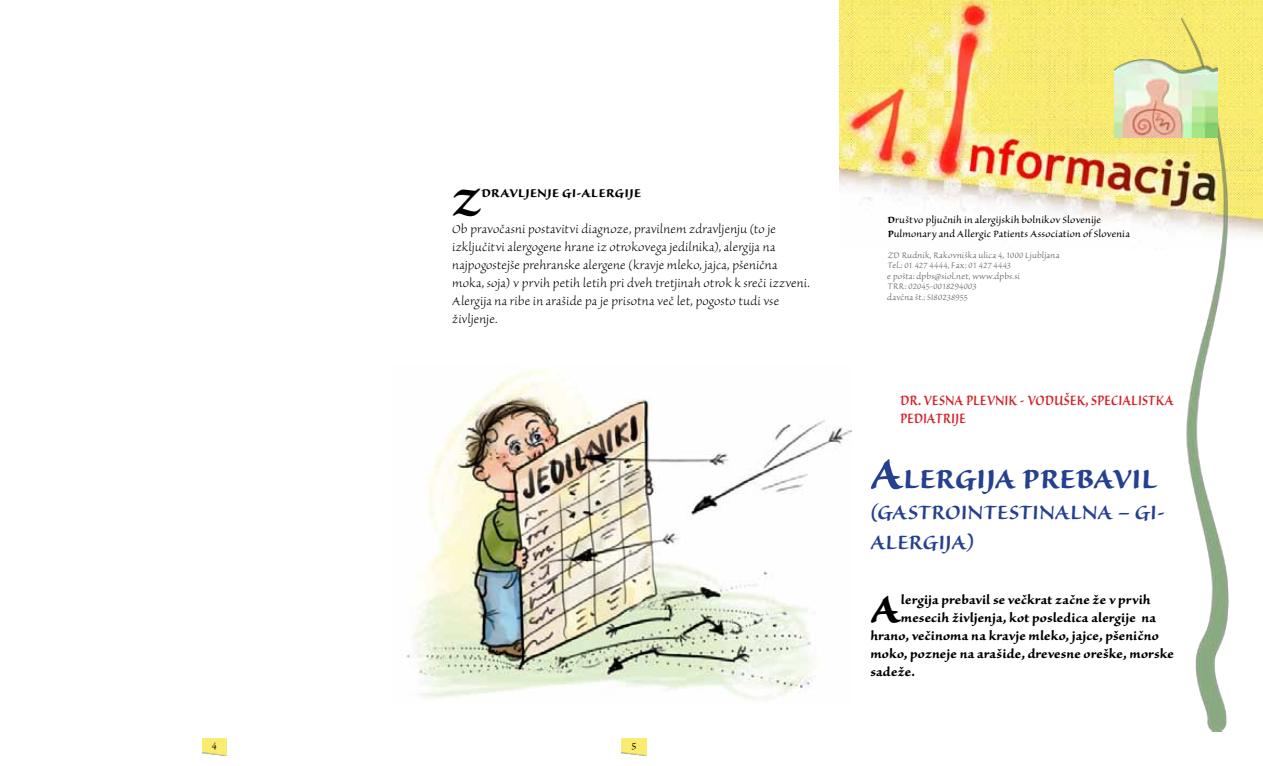
<style>
.page{position:relative;width:1263px;height:766px;background:#fff}
.page>*{position:absolute;margin:0;border:0;box-sizing:border-box;transform-origin:0 0}
.t1{font:48.6px "Sanvito Pro Bold Capt";color:#000}
.t2{font:700 34.5px "Sanvito Pro";letter-spacing:-.01em;color:#25408f}
.t3{font:600 25.5px "Sanvito Pro";color:#25408f}
.t4{font:600 18px/18px "Sanvito Pro";letter-spacing:-.005em;color:#d2232a;scale:.83 1}
.t5{font:300 15px/18px "Sanvito Pro";letter-spacing:.005em;color:#000}
.t6{font:15px "Sanvito Pro Bold Capt";letter-spacing:.005em;color:#000}
.t7{font:12px/13.5px "Sanvito Pro";letter-spacing:.015em;color:#000}
.t8{font:300 10.5px/10.5px "Sanvito Pro";letter-spacing:.015em;color:#545456}
.s1{font-weight:700}
.s2{font-size:54px}
</style>
<div class="page">
<img style="left:840px;top:0;width:423px;height:238px">
<img style="left:622px;top:738px;width:24px;height:17px">
<img style="left:202px;top:738px;width:25px;height:17px">
<img style="left:1181px;top:17px;width:47px;height:714px">
<img style="left:1114px;top:59px;width:103px;height:78px">
<img style="left:406px;top:370px;width:445px;height:331px">
<h1 class="t1" style="left:452px;top:173px;width:30px">Z</h1>
<p class="t6" style="left:481px;top:184px;width:162px">DRAVLJENJE GI-ALERGIJE</p>
<p class="t5" style="left:452px;top:220px;width:359px">Ob pravočasni postavitvi diagnoze, pravilnem zdravljenju (to je izključitvi alergogene hrane iz otrokovega jedilnika), alergija na najpogostejše prehranske alergene (kravje mleko, jajca, pšenična moka, soja) v prvih petih letih pri dveh tretjinah otrok k sreči izzveni.<br>Alergija na ribe in arašide pa je prisotna več let, pogosto tudi vse življenje.</p>
<p class="t7" style="left:212px;top:739px;width:7px">4</p>
<p class="t7" style="left:631px;top:739px;width:7px">5</p>
<p class="t7" style="left:887px;top:213px;width:244px"><span class="s1">D</span>ruštvo pljučnih in alergijskih bolnikov Slovenije<br><span class="s1">P</span>ulmonary and Allergic Patients Association of Slovenia</p>
<p class="t8" style="left:887px;top:250px;width:174px">ZD Rudnik, Rakovniška ulica 4, 1000 Ljubljana<br>Tel.: 01 427 4444, Fax: 01 427 4443<br>e pošta: dpbs@siol.net, www.dpbs.si<br>TRR: 02045-0018294003<br>davčna št.: SI80238955</p>
<p class="t4" style="left:900px;top:391px;width:331px">Dr. Vesna Plevnik - Vodušek, specialistka pediatrije</p>
<h2 class="t2" style="left:870px;top:459px;width:289px"><span class="s2">A</span>LERGIJA PREBAVIL</h2>
<h3 class="t3" style="left:870px;top:497px;width:36px">(GASTROINTESTINALNA</h3>
<h3 class="t3" style="left:1117px;top:497px;width:49px">– GI-</h3>
<h3 class="t3" style="left:870px;top:528px;width:15px">ALER</h3>
<h3 class="t3" style="left:923px;top:528px;width:53px">GIJA)</h3>
<h1 class="t1" style="left:870px;top:580px;width:32px">A</h1>
<p class="t6" style="left:901px;top:590px;width:251px">lergija prebavil se večkrat začne že v prvih</p>
<p class="t6" style="left:901px;top:608px;width:257px">mesecih življenja, kot posledica alergije na</p>
<p class="t6" style="left:870px;top:626px;width:290px">hrano, večinoma na kravje mleko, jajce, pšenično</p>
<p class="t6" style="left:870px;top:644px;width:305px">moko, pozneje na arašide, drevesne oreške, morske</p>
<p class="t6" style="left:870px;top:662px;width:46px">sadeže.</p>
</div>
